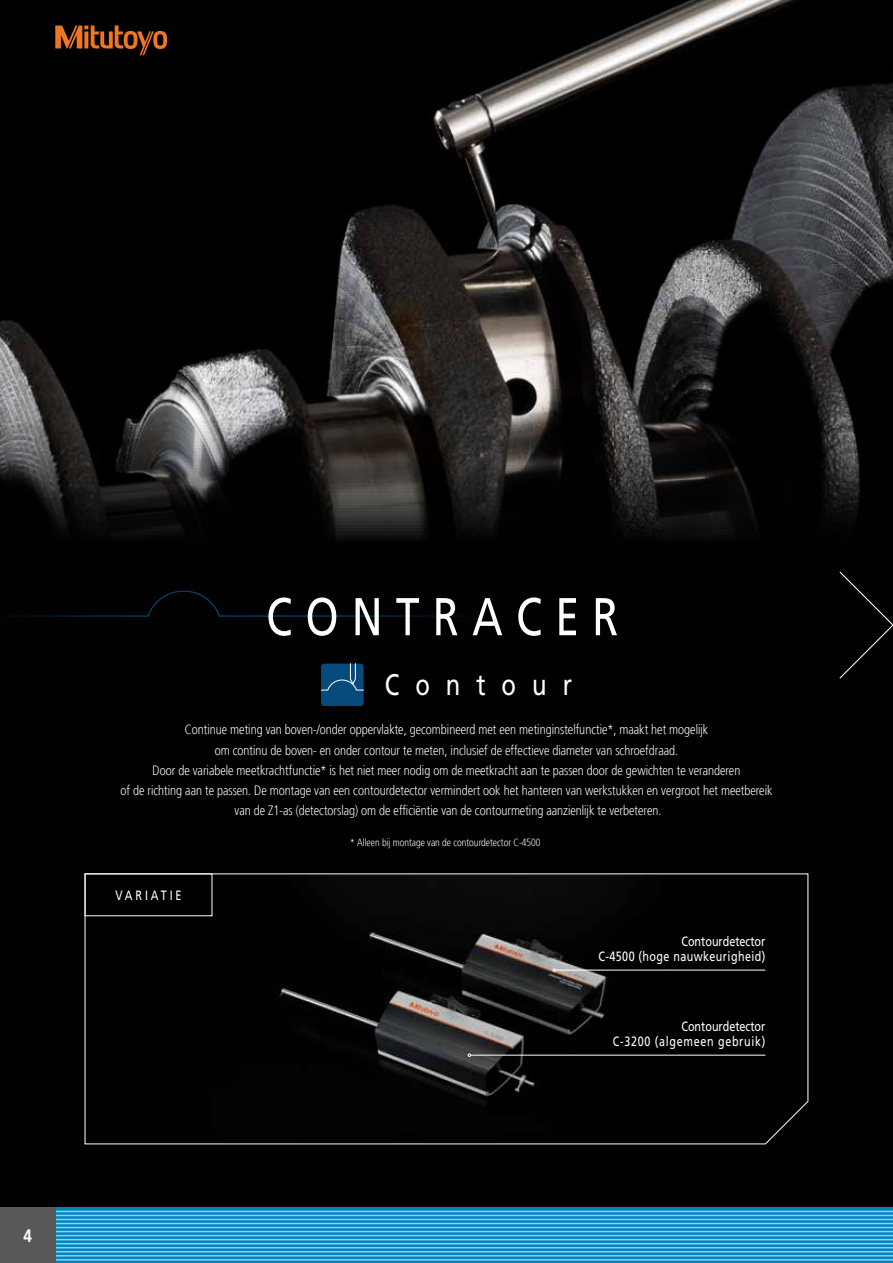
<style>
.page{position:relative;width:893px;height:1263px;background:#fff}
.page>*{position:absolute;margin:0;border:0;box-sizing:border-box;transform-origin:0 0}
.t1{font:53.1px "Mitutoyo Frutiger";letter-spacing:.25em;color:#fff}
.t2{font:29.7px "Mitutoyo Frutiger";letter-spacing:.535em;color:#fff}
.t3{font:700 18px "Mitutoyo Frutiger";color:#fff}
.t4{font:300 13.5px/20.2px "Mitutoyo Frutiger";color:#fff;text-align:center}
.t5{font:13.5px/14.9px "Mitutoyo Frutiger";letter-spacing:.03em;color:#fff;text-align:right}
.t6{font:13.5px/14.9px "Mitutoyo Frutiger";letter-spacing:.05em;color:#fff;text-align:right}
.t7{font:13.5px "Mitutoyo Frutiger";letter-spacing:.21em;color:#fff}
.t8{font:300 10.5px "Mitutoyo Frutiger";color:#fff}
</style>
<div class="page">
<div style="left:0;top:838px;width:893px;height:370px;background:#010101"></div>
<img style="left:0;top:0;width:893px;height:838px">
<svg style="left:84px;top:873px;width:725px;height:271px;background:#0b0b0b"></svg>
<div style="left:0;top:590px;width:513px;height:27px;background:#010101"></div>
<div style="left:321px;top:664px;width:43px;height:42px;background:#074b7c;border-radius:3px"></div>
<svg style="left:321px;top:663px;width:43px;height:28px"></svg>
<div style="left:838px;top:570px;width:55px;height:110px;background:#010101"></div>
<hr style="left:556px;top:970px;width:209px;height:1px;background:#fff">
<svg style="left:553px;top:968px;width:3px;height:4px"></svg>
<hr style="left:471px;top:1055px;width:294px;height:1px;background:#fff">
<svg style="left:468px;top:1053px;width:3px;height:4px"></svg>
<div style="left:85px;top:873px;width:127px;height:43px;border:1px solid #fff"></div>
<svg style="left:55px;top:1208px;width:838px;height:55px;background:#188fc8"></svg>
<hr style="left:0;top:1211px;width:893px;height:1px;background:#fff">
<hr style="left:0;top:1215px;width:893px;height:1px;background:#fff">
<hr style="left:0;top:1219px;width:893px;height:1px;background:#fff">
<hr style="left:0;top:1223px;width:893px;height:1px;background:#fff">
<hr style="left:0;top:1227px;width:893px;height:1px;background:#fff">
<hr style="left:0;top:1231px;width:893px;height:1px;background:#fff">
<hr style="left:0;top:1235px;width:893px;height:1px;background:#fff">
<hr style="left:0;top:1239px;width:893px;height:1px;background:#fff">
<hr style="left:0;top:1243px;width:893px;height:1px;background:#fff">
<hr style="left:0;top:1247px;width:893px;height:1px;background:#fff">
<hr style="left:0;top:1251px;width:893px;height:1px;background:#fff">
<hr style="left:0;top:1255px;width:893px;height:1px;background:#fff">
<hr style="left:0;top:1259px;width:893px;height:1px;background:#fff">
<div style="left:0;top:1208px;width:55px;height:55px;background:#5a5757"></div>
<svg style="left:55px;top:26px;width:112px;height:29px;background:#5d2e0d"></svg>
<h3 class="t3" style="left:23px;top:1225px;width:10px">4</h3>
<h1 class="t1" style="left:266px;top:585px;width:354px">CONTRACER</h1>
<h2 class="t2" style="left:385px;top:667px;width:189px">Contour</h2>
<p class="t4" style="left:120px;top:720px;width:653px">Continue meting van boven-/onder oppervlakte, gecombineerd met een metinginstelfunctie*, maakt het mogelijk<br>om continu de boven- en onder contour te meten, inclusief de effectieve diameter van schroefdraad.<br>Door de variabele meetkrachtfunctie* is het niet meer nodig om de meetkracht aan te passen door de gewichten te veranderen<br>of de richting aan te passen. De montage van een contourdetector vermindert ook het hanteren van werkstukken en vergroot het meetbereik van de Z1-as (detectorslag) om de efficiëntie van de contourmeting aanzienlijk te verbeteren.</p>
<p class="t7" style="left:115px;top:887px;width:68px">VARIATIE</p>
<p class="t8" style="left:350px;top:836px;width:192px">* Alleen bij montage van de contourdetector C-4500</p>
<p class="t5" style="left:598px;top:934px;width:168px">Contourdetector<br>C-4500 (hoge nauwkeurigheid)</p>
<p class="t6" style="left:613px;top:1019px;width:154px">Contourdetector<br>C-3200 (algemeen gebruik)</p>
</div>
